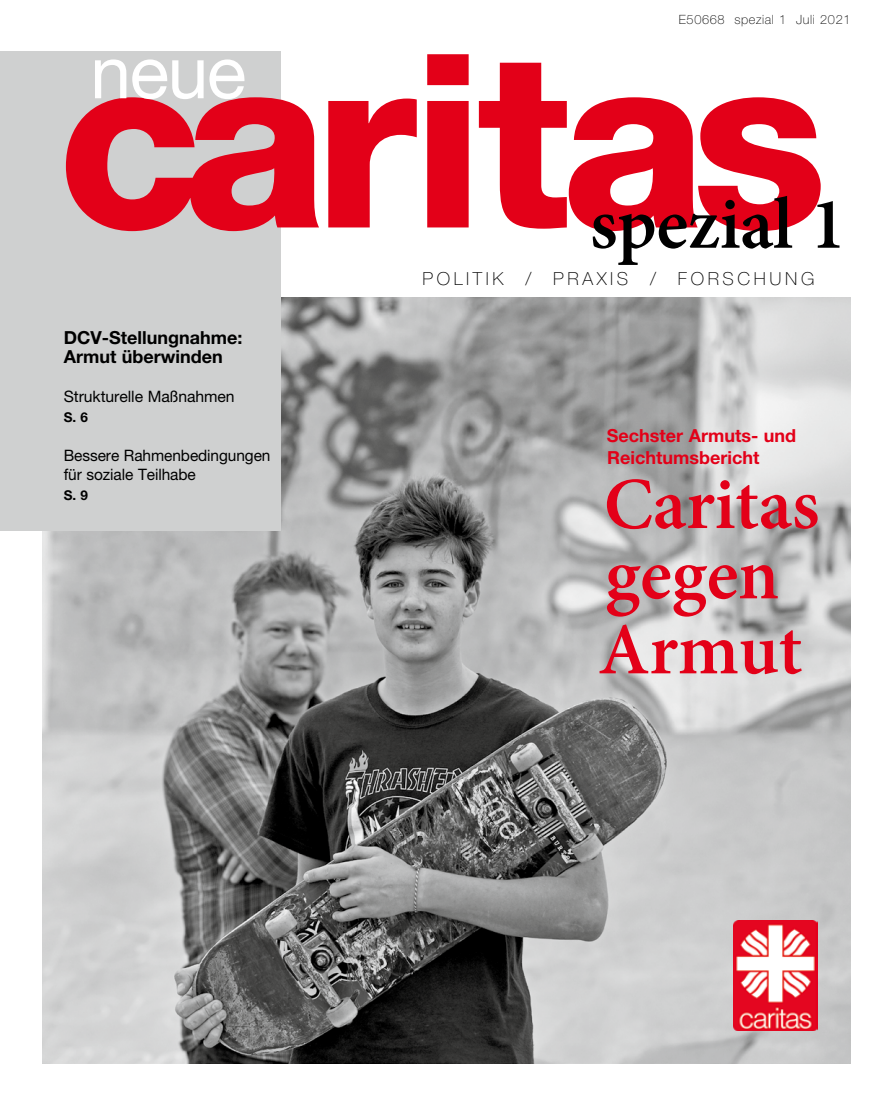
<style>
.page{position:relative;width:893px;height:1106px;background:#fff}
.page>*{position:absolute;margin:0;border:0;box-sizing:border-box;transform-origin:0 0}
.t1{font:600 73.5px/72.6px "Minion Pro";letter-spacing:-.005em;color:#e30018}
.t2{font:600 73.5px "Minion Pro";letter-spacing:-.005em;color:#000}
.t3{font:73.35px "Helvetica Neue LT Std";color:#fff}
.t4{font:700 18px/21px "Helvetica Neue LT Std";color:#e30018}
.t5{font:700 18px/19.5px "Helvetica Neue LT Std";color:#000}
.t6{font:100 18px "Helvetica Neue LT Std";letter-spacing:.2em;color:#000}
.t7{font:15.75px/19.5px "Helvetica Neue LT Std";letter-spacing:-.005em;color:#000}
.t8{font:700 13.5px "Helvetica Neue LT Std";color:#000}
.t9{font:100 12.75px "Helvetica Neue LT Std";letter-spacing:.05em;color:#000}
</style>
<div class="page">
<img style="left:43px;top:298px;width:807px;height:765px">
<div style="left:0;top:51px;width:281px;height:479px;background:#cfd0d0"></div>
<svg style="left:66px;top:54px;width:755px;height:177px"></svg>
<img style="left:734px;top:920px;width:83px;height:110px">
<h2 class="t3" style="left:90px;top:28px;width:157px">neue</h2>
<p class="t5" style="left:64px;top:327px;width:180px">DCV-Stellungnahme:<br>Armut überwinden</p>
<p class="t7" style="left:64px;top:386px;width:172px">Strukturelle Maßnahmen</p>
<p class="t8" style="left:64px;top:408px;width:26px">S. 6</p>
<p class="t7" style="left:64px;top:445px;width:208px">Bessere Rahmenbedingungen für soziale Teilhabe</p>
<p class="t8" style="left:64px;top:486px;width:26px">S. 9</p>
<p class="t9" style="left:679px;top:12px;width:173px">E50668 spezial 1 Juli 2021</p>
<h1 class="t2" style="left:590px;top:173px;width:258px">spezial 1</h1>
<p class="t6" style="left:422px;top:268px;width:393px">POLITIK / PRAXIS / FORSCHUNG</p>
<p class="t4" style="left:607px;top:425px;width:191px">Sechster Armuts- und<br>Reichtumsbericht</p>
<h1 class="t1" style="left:598px;top:468px;width:223px">Caritas gegen<br>Armut</h1>
</div>
